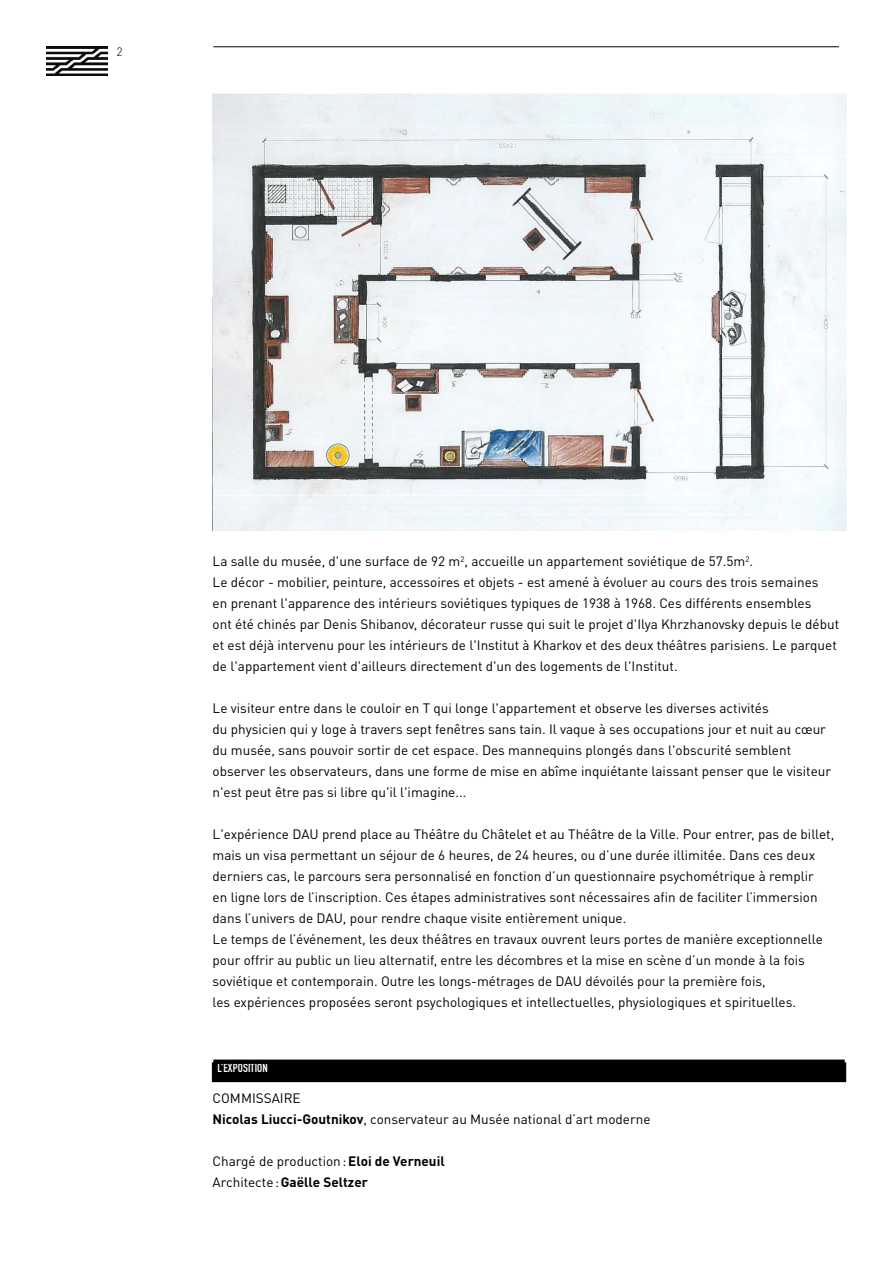
<style>
.page{position:relative;width:893px;height:1263px;background:#fff}
.page>*{position:absolute;margin:0;border:0;box-sizing:border-box;transform-origin:0 0}
.t1{font:13.5px/21px "DINOT";color:#000}
.t2{font:12px "DIN Engschrift Std";color:#fff}
.t3{font:300 12px "DINOT";color:#000}
.s1{font-weight:700}
</style>
<div class="page">
<img style="left:47px;top:47px;width:60px;height:28px">
<hr style="left:213px;top:47px;width:626px;height:1px;background:#000">
<img style="left:213px;top:94px;width:633px;height:436px">
<div style="left:213px;top:1063px;width:632px;height:18px;background:#000"></div>
<div style="left:213px;top:1059px;width:632px;height:18px;background:#000"></div>
<div style="left:212px;top:1062px;width:634px;height:20px;border:2px solid #000"></div>
<p class="t3" style="left:117px;top:44px;width:8px">2</p>
<p class="t1" style="left:213px;top:551px;width:628px">La salle du musée, d'une surface de 92 m<sup>2</sup>, accueille un appartement soviétique de 57.5m<sup>2</sup>.<br>Le décor - mobilier, peinture, accessoires et objets - est amené à évoluer au cours des trois semaines<br>en prenant l'apparence des intérieurs soviétiques typiques de 1938 à 1968. Ces différents ensembles<br>ont été chinés par Denis Shibanov, décorateur russe qui suit le projet d'Ilya Khrzhanovsky depuis le début et est déjà intervenu pour les intérieurs de l'Institut à Kharkov et des deux théâtres parisiens. Le parquet de l'appartement vient d'ailleurs directement d'un des logements de l'Institut.</p>
<p class="t1" style="left:213px;top:698px;width:620px">Le visiteur entre dans le couloir en T qui longe l'appartement et observe les diverses activités<br>du physicien qui y loge à travers sept fenêtres sans tain. Il vaque à ses occupations jour et nuit au cœur du musée, sans pouvoir sortir de cet espace. Des mannequins plongés dans l'obscurité semblent observer les observateurs, dans une forme de mise en abîme inquiétante laissant penser que le visiteur n'est peut être pas si libre qu'il l'imagine...</p>
<p class="t1" style="left:213px;top:824px;width:623px">L'expérience DAU prend place au Théâtre du Châtelet et au Théâtre de la Ville. Pour entrer, pas de billet, mais un visa permettant un séjour de 6 heures, de 24 heures, ou d’une durée illimitée. Dans ces deux derniers cas, le parcours sera personnalisé en fonction d’un questionnaire psychométrique à remplir<br>en ligne lors de l’inscription. Ces étapes administratives sont nécessaires afin de faciliter l’immersion dans l’univers de DAU , pour rendre chaque visite entièrement unique.<br>Le temps de l’événement, les deux théâtres en travaux ouvrent leurs portes de manière exceptionnelle pour offrir au public un lieu alternatif, entre les décombres et la mise en scène d’un monde à la fois soviétique et contemporain. Outre les longs-métrages de DAU dévoilés pour la première fois,<br>les expériences proposées seront psychologiques et intellectuelles, physiologiques et spirituelles.</p>
<p class="t2" style="left:218px;top:1061px;width:43px">L’EXPOSITION</p>
<p class="t1" style="left:213px;top:1087px;width:439px">COMMISSAIRE<br><span class="s1">Nicolas Liucci-Goutnikov</span>, conservateur au Musée national d’art moderne</p>
<p class="t1" style="left:213px;top:1150px;width:234px">Chargé de production:<span class="s1">Eloi de Verneuil<br></span>Architecte:<span class="s1">Gaëlle Seltzer</span></p>
</div>
